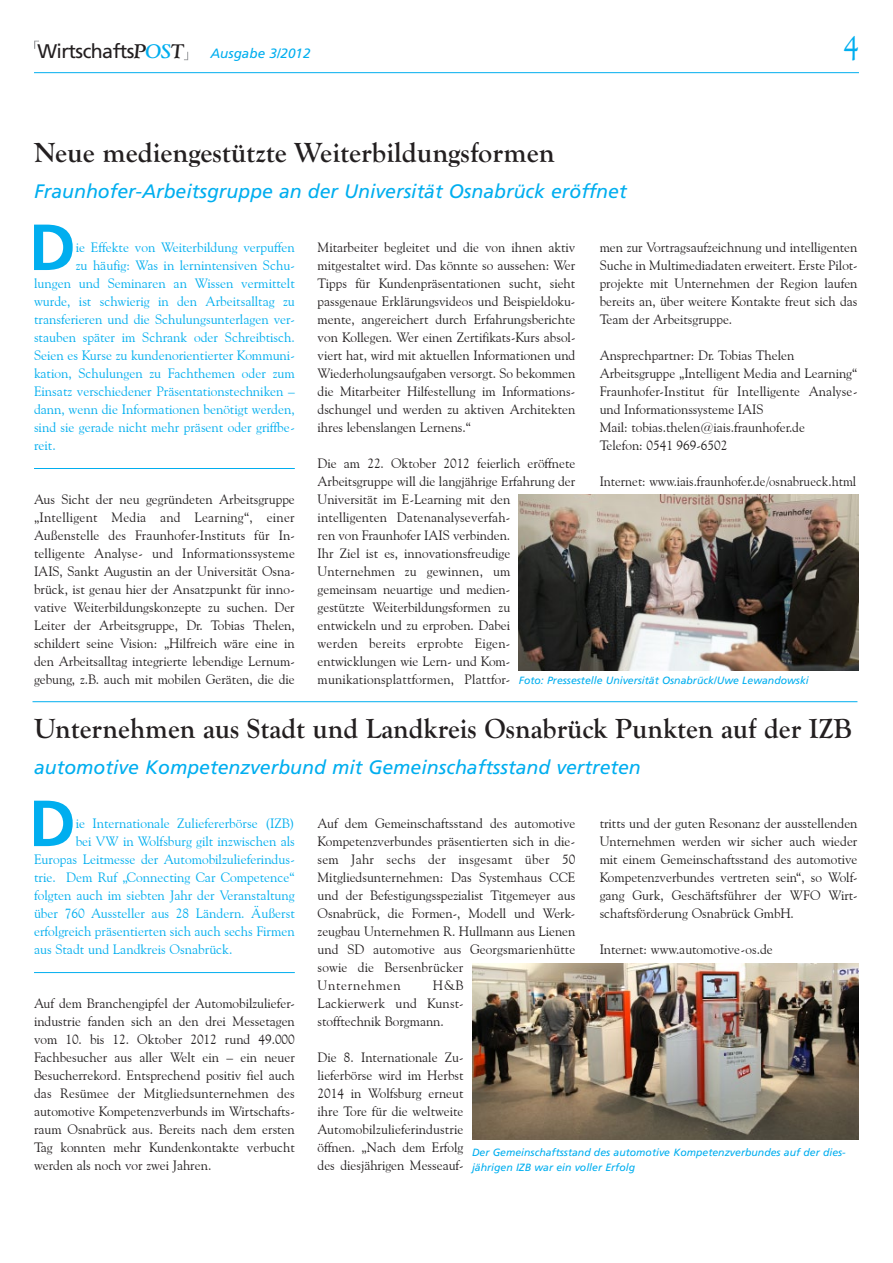
<style>
.page{position:relative;width:893px;height:1263px;background:#fff}
.page>*{position:absolute;margin:0;border:0;box-sizing:border-box;transform-origin:0 0}
.t1{font:700 65.1px "Frutiger";color:#00aeef}
.t2{font:31.5px "Goudy Old Style BT";color:#00aeef}
.t3{font:700 28.5px "Goudy Old Sty T";color:#231f20}
.t4{font:19.65px "Frutiger";color:#231f20}
.t5{font:italic 19.5px "Frutiger";color:#00aeef}
.t6{font:13.5px/18px "Goudy Old Style BT";color:#231f20}
.t7{font:13.5px "Goudy Old Style BT";color:#00aeef}
.t8{font:13.5px "Goudy Old Style BT";color:#231f20;scale:.96 1}
.t9{font:italic 13.5px "Frutiger";color:#00aeef}
.t10{font:italic 10.5px/15px "Frutiger";color:#00aeef}
.s1{font-family:"Goudy Old Style Bold Italic BT"}
.s2{font-family:"Goudy Old Style Bold Italic BT";color:#00aeef}
</style>
<div class="page">
<svg style="left:34px;top:40px;width:5px;height:9px"></svg>
<hr style="left:34px;top:72px;width:825px;height:1px;background:#00aeef">
<hr style="left:33px;top:701px;width:824px;height:1px;background:#00aeef">
<hr style="left:34px;top:468px;width:261px;height:1px;background:#00aeef">
<hr style="left:34px;top:972px;width:261px;height:1px;background:#00aeef">
<img style="left:519px;top:494px;width:340px;height:176px">
<img style="left:472px;top:963px;width:387px;height:176px">
<h3 class="t4" style="left:37px;top:40px;width:148px">Wirtschafts<span class="s1">P</span><span class="s2">OS</span><span class="s1">T</span></h3>
<p class="t9" style="left:210px;top:46px;width:102px">Ausgabe 3/2012</p>
<h3 class="t3" style="left:34px;top:137px;width:522px">Neue mediengestützte Weiterbildungsformen</h3>
<h3 class="t5" style="left:34px;top:180px;width:594px">Fraunhofer-Arbeitsgruppe an der Universität Osnabrück eröffnet</h3>
<h2 class="t2" style="left:843px;top:28px;width:17px">4</h2>
<h1 class="t1" style="left:29px;top:209px;width:48px">D</h1>
<p class="t7" style="left:76px;top:239px;width:221px">ie Effekte von Weiterbildung verpuffen</p>
<p class="t7" style="left:76px;top:257px;width:219px">zu häufig: Was in lernintensiven Schu-</p>
<p class="t7" style="left:34px;top:275px;width:262px">lungen und Seminaren an Wissen vermittelt</p>
<p class="t7" style="left:34px;top:293px;width:262px">wurde, ist schwierig in den Arbeitsalltag zu</p>
<p class="t7" style="left:34px;top:311px;width:262px">transferieren und die Schulungsunterlagen ver-</p>
<p class="t7" style="left:34px;top:329px;width:262px">stauben später im Schrank oder Schreibtisch.</p>
<p class="t7" style="left:34px;top:347px;width:261px">Seien es Kurse zu kundenorientierter Kommuni-</p>
<p class="t7" style="left:34px;top:365px;width:262px">kation, Schulungen zu Fachthemen oder zum</p>
<p class="t7" style="left:34px;top:383px;width:262px">Einsatz verschiedener Präsentationstechniken –</p>
<p class="t7" style="left:34px;top:401px;width:262px">dann, wenn die Informationen benötigt werden,</p>
<p class="t7" style="left:34px;top:419px;width:262px">sind sie gerade nicht mehr präsent oder griffbe-</p>
<p class="t7" style="left:34px;top:437px;width:23px">reit.</p>
<p class="t6" style="left:34px;top:490px;width:262px">Aus Sicht der neu gegründeten Arbeitsgruppe „Intelligent Media and Learning“, einer Außenstelle des Fraunhofer-Instituts für In-- telligente Analyse- und Informationssysteme IAIS, Sankt Augustin an der Universität Osna&shy;brück, ist genau hier der Ansatzpunkt für inno&shy;vative Weiterbildungskonzepte zu suchen. Der Leiter der Arbeitsgruppe, Dr. Tobias Thelen, schildert seine Vision: „Hilfreich wäre eine in den Arbeitsalltag integrierte lebendige Lernum&shy;gebung, z.B. auch mit mobilen Geräten, die die</p>
<p class="t6" style="left:600px;top:238px;width:259px;text-align:justify">men zur Vortragsaufzeichnung und intelligenten Suche in Multimediadaten erweitert. Erste Pilot&shy;projekte mit Unternehmen der Region laufen bereits an, über weitere Kontakte freut sich das Team der Arbeitsgruppe.</p>
<p class="t6" style="left:600px;top:346px;width:259px">Ansprechpartner: Dr. Tobias Thelen Arbeitsgruppe „Intelligent Media and Learning“ Fraunhofer-Institut für Intelligente Analyse&shy;und Informationssysteme IAIS<br>Mail: tobias.thelen@iais.fraunhofer.de<br>Telefon: 0541 969-6502</p>
<p class="t8" style="left:600px;top:473px;width:269px">Internet: www.iais.fraunhofer.de/osnabrueck.html</p>
<p class="t6" style="left:318px;top:238px;width:259px;text-align:justify">Mitarbeiter begleitet und die von ihnen aktiv mitgestaltet wird. Das könnte so aussehen: Wer Tipps für Kundenpräsentationen sucht, sieht passgenaue Erklärungsvideos und Beispieldoku&shy;mente, angereichert durch Erfahrungsberichte von Kollegen. Wer einen Zertifikats-Kurs absol&shy;viert hat, wird mit aktuellen Informationen und Wiederholungsaufgaben versorgt. So bekommen die Mitarbeiter Hilfestellung im Informations&shy;dschungel und werden zu aktiven Architekten ihres lebenslangen Lernens.“</p>
<p class="t6" style="left:318px;top:454px;width:259px">Die am 22. Oktober 2012 feierlich eröffnete Arbeitsgruppe will die langjährige Erfahrung der Universität im E-Learning mit den intelligenten Datenanalyseverfah-<br>ren von Fraunhofer IAIS verbinden.<br>Ihr Ziel ist es, innovationsfreudige Unternehmen zu gewinnen, um<br>gemeinsam neuartige und medien-<br>gestützte Weiterbildungsformen zu<br>entwickeln und zu erproben. Dabei<br>werden bereits erprobte Eigen&shy;entwicklungen wie Lern- und Kom&shy;munikationsplattformen, Plattfor-</p>
<p class="t10" style="left:519px;top:673px;width:291px">Foto: Pressestelle Universität Osnabrück/Uwe Lewandowski</p>
<h3 class="t3" style="left:34px;top:713px;width:819px">Unternehmen aus Stadt und Landkreis Osnabrück Punkten auf der IZB</h3>
<h3 class="t5" style="left:34px;top:756px;width:608px">automotive Kompetenzverbund mit Gemeinschaftsstand vertreten</h3>
<h1 class="t1" style="left:29px;top:785px;width:48px">D</h1>
<p class="t7" style="left:76px;top:815px;width:221px">ie Internationale Zuliefererbörse (IZB)</p>
<p class="t7" style="left:76px;top:833px;width:221px">bei VW in Wolfsburg gilt inzwischen als</p>
<p class="t7" style="left:34px;top:851px;width:261px">Europas Leitmesse der Automobilzulieferindus-</p>
<p class="t7" style="left:34px;top:869px;width:262px">trie. Dem Ruf „Connecting Car Competence“</p>
<p class="t7" style="left:34px;top:887px;width:262px">folgten auch im siebten Jahr der Veranstaltung</p>
<p class="t7" style="left:34px;top:905px;width:262px">über 760 Aussteller aus 28 Ländern. Äußerst</p>
<p class="t7" style="left:34px;top:923px;width:262px">erfolgreich präsentierten sich auch sechs Firmen</p>
<p class="t7" style="left:34px;top:941px;width:200px">aus Stadt und Landkreis Osnabrück.</p>
<p class="t6" style="left:34px;top:994px;width:262px;text-align:justify">Auf dem Branchengipfel der Automobilzuliefer&shy;industrie fanden sich an den drei Messetagen vom 10. bis 12. Oktober 2012 rund 49.000<br>Fachbesucher aus aller Welt ein – ein neuer Besucherrekord. Entsprechend positiv fiel auch das Resümee der Mitgliedsunternehmen des automotive Kompetenzverbunds im Wirtschafts&shy;raum Osnabrück aus. Bereits nach dem ersten Tag konnten mehr Kundenkontakte verbucht werden als noch vor zwei Jahren.</p>
<p class="t6" style="left:318px;top:814px;width:259px">Auf dem Gemeinschaftsstand des automotive Kompetenzverbundes präsentierten sich in die&shy;sem Jahr sechs der insgesamt über 50<br>Mitgliedsunternehmen: Das Systemhaus CCE und der Befestigungsspezialist Titgemeyer aus Osnabrück, die Formen-, Modell und Werk&shy;zeugbau Unternehmen R. Hullmann aus Lienen und SD automotive aus Georgsmarienhütte sowie die Bersenbrücker<br>Unternehmen</p>
<p class="t6" style="left:600px;top:814px;width:259px;text-align:justify">tritts und der guten Resonanz der ausstellenden Unternehmen werden wir sicher auch wieder mit einem Gemeinschaftsstand des automotive Kompetenzverbundes vertreten sein“, so Wolf&shy;gang Gurk, Geschäftsführer der WFO Wirt&shy;schaftsförderung Osnabrück GmbH.</p>
<p class="t6" style="left:600px;top:940px;width:175px">Internet: www.automotive-os.de</p>
<p class="t6" style="left:318px;top:976px;width:147px;text-align:justify;text-indent:115px">H&amp;B Lackierwerk und Kunst&shy;stofftechnik Borgmann.</p>
<p class="t6" style="left:318px;top:1048px;width:147px">Die 8. Internationale Zu-- lieferbörse wird im Herbst<br>2014 in Wolfsburg erneut ihre Tore für die weltweite<br>Automobilzulieferindustrie öffnen. „Nach dem Erfolg des diesjährigen Messeauf-</p>
<p class="t10" style="left:472px;top:1145px;width:375px">Der Gemeinschaftsstand des automotive Kompetenzverbundes auf der dies&shy;jährigen IZB war ein voller Erfolg</p>
</div>
